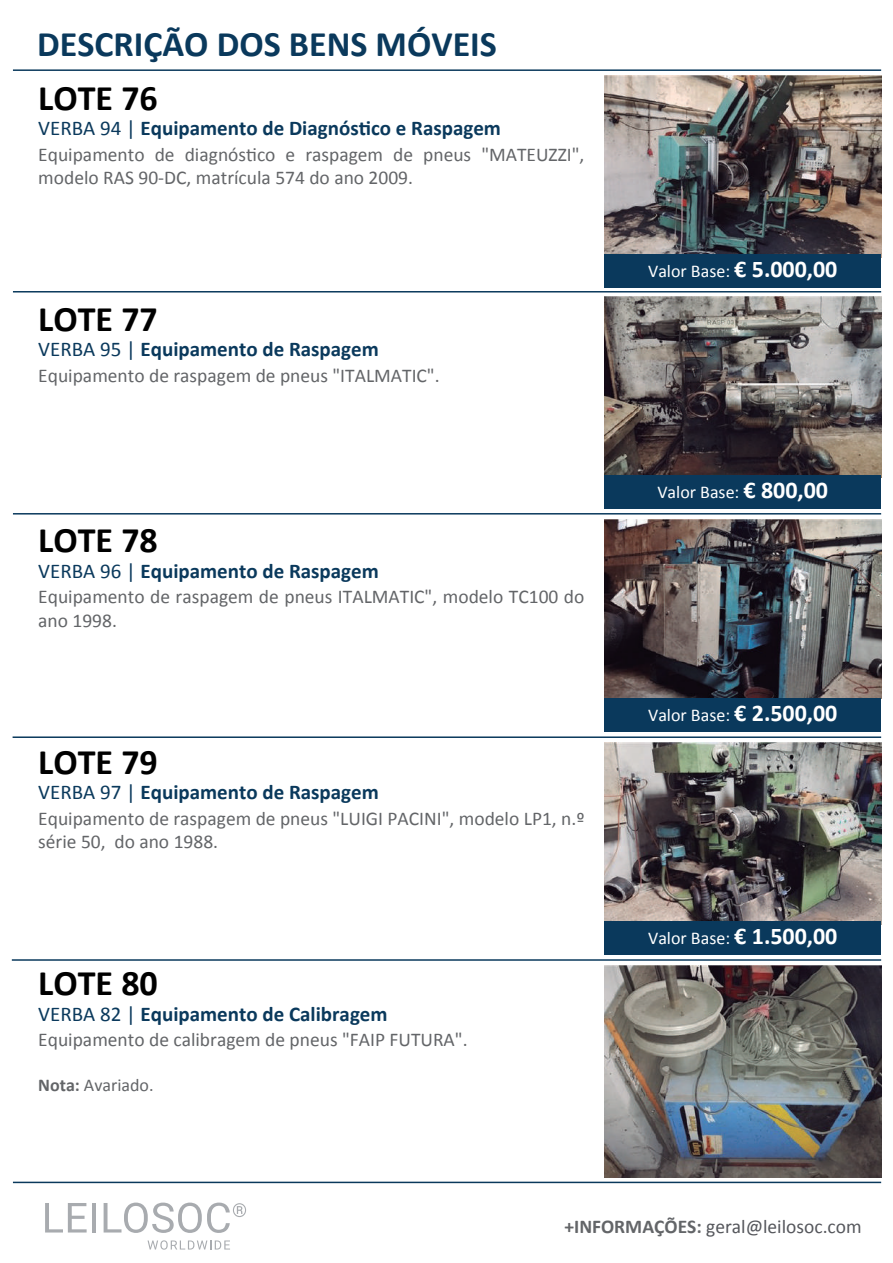
<style>
.page{position:relative;width:893px;height:1263px;background:#fff}
.page>*{position:absolute;margin:0;border:0;box-sizing:border-box;transform-origin:0 0}
.t1{font:700 36px "Calibri";color:#000}
.t2{font:700 36px "Calibri";color:#0a395c}
.t3{font:700 21px "Calibri";color:#0a395c}
.t4{font:19.5px/23.4px "Calibri";color:#636568}
.t5{font:19.5px "Calibri";color:#55575c}
.t6{font:18px "Calibri";color:#fff}
.t7{font:18px "Calibri";color:#636568}
.s1{font-weight:400}
.s2{font-weight:700}
.s3{font-weight:700;font-size:24px}
.s4{font-weight:700;color:#636568}
</style>
<div class="page">
<img style="left:605px;top:965px;width:276px;height:212px">
<img style="left:605px;top:742px;width:276px;height:179px">
<img style="left:605px;top:519px;width:276px;height:179px">
<img style="left:605px;top:297px;width:276px;height:178px">
<img style="left:605px;top:75px;width:276px;height:179px">
<hr style="left:13px;top:69px;width:868px;height:2px;background:#0a395c">
<hr style="left:13px;top:291px;width:868px;height:1px;background:#0a395c">
<hr style="left:13px;top:513px;width:868px;height:1px;background:#0a395c">
<hr style="left:13px;top:736px;width:868px;height:2px;background:#0a395c">
<hr style="left:12px;top:959px;width:869px;height:2px;background:#0a395c">
<hr style="left:13px;top:1182px;width:868px;height:1px;background:#0a395c">
<div style="left:605px;top:254px;width:276px;height:33px;background:#0a395c"></div>
<div style="left:605px;top:475px;width:276px;height:34px;background:#0a395c"></div>
<div style="left:605px;top:698px;width:276px;height:34px;background:#0a395c"></div>
<div style="left:605px;top:921px;width:276px;height:34px;background:#0a395c"></div>
<svg style="left:45px;top:1203px;width:42px;height:29px"></svg>
<hr style="left:92px;top:1203px;width:4px;height:29px;background:#a8abaf">
<svg style="left:104px;top:1202px;width:142px;height:31px"></svg>
<svg style="left:148px;top:1240px;width:82px;height:9px"></svg>
<h1 class="t2" style="left:37px;top:18px;width:461px">DESCRIÇÃO DOS BENS MÓVEIS</h1>
<h1 class="t1" style="left:38px;top:72px;width:121px">LOTE 76</h1>
<p class="t3" style="left:38px;top:113px;width:464px"><span class="s1">VERBA 94 |</span> Equipamento de Diagnóstico e Raspagem</p>
<p class="t4" style="left:38px;top:141px;width:548px">Equipamento de diagnóstico e raspagem de pneus "MATEUZZI", modelo RAS 90-DC, matrícula 574 do ano 2009.</p>
<h1 class="t1" style="left:38px;top:293px;width:121px">LOTE 77</h1>
<p class="t3" style="left:38px;top:335px;width:342px"><span class="s1">VERBA 95 |</span> Equipamento de Raspagem</p>
<p class="t4" style="left:38px;top:363px;width:403px">Equipamento de raspagem de pneus "ITALMATIC".</p>
<h1 class="t1" style="left:38px;top:515px;width:121px">LOTE 78</h1>
<p class="t3" style="left:38px;top:556px;width:342px"><span class="s1">VERBA 96 |</span> Equipamento de Raspagem</p>
<p class="t4" style="left:38px;top:584px;width:548px">Equipamento de raspagem de pneus ITALMATIC", modelo TC100 do ano 1998.</p>
<h1 class="t1" style="left:38px;top:736px;width:121px">LOTE 79</h1>
<p class="t3" style="left:38px;top:777px;width:342px"><span class="s1">VERBA 97 |</span> Equipamento de Raspagem</p>
<p class="t4" style="left:38px;top:806px;width:548px">Equipamento de raspagem de pneus "LUIGI PACINI", modelo LP1, n.º série 50, do ano 1988.</p>
<h1 class="t1" style="left:38px;top:958px;width:121px">LOTE 80</h1>
<p class="t3" style="left:38px;top:999px;width:351px"><span class="s1">VERBA 82 |</span> Equipamento de Calibragem</p>
<p class="t4" style="left:38px;top:1027px;width:431px">Equipamento de calibragem de pneus "FAIP FUTURA".</p>
<p class="t7" style="left:38px;top:1074px;width:117px"><span class="s2">Nota:</span> Avariado.</p>
<p class="t6" style="left:648px;top:259px;width:191px">Valor Base: <span class="s3">€ 5.000,00</span></p>
<p class="t6" style="left:657px;top:481px;width:172px">Valor Base: <span class="s3">€ 800,00</span></p>
<p class="t6" style="left:648px;top:704px;width:191px">Valor Base: <span class="s3">€ 2.500,00</span></p>
<p class="t6" style="left:648px;top:927px;width:191px">Valor Base: <span class="s3">€ 1.500,00</span></p>
<p class="t5" style="left:564px;top:1215px;width:299px"><span class="s4">+INFORMAÇÕES:</span> geral@leilosoc.com</p>
</div>
